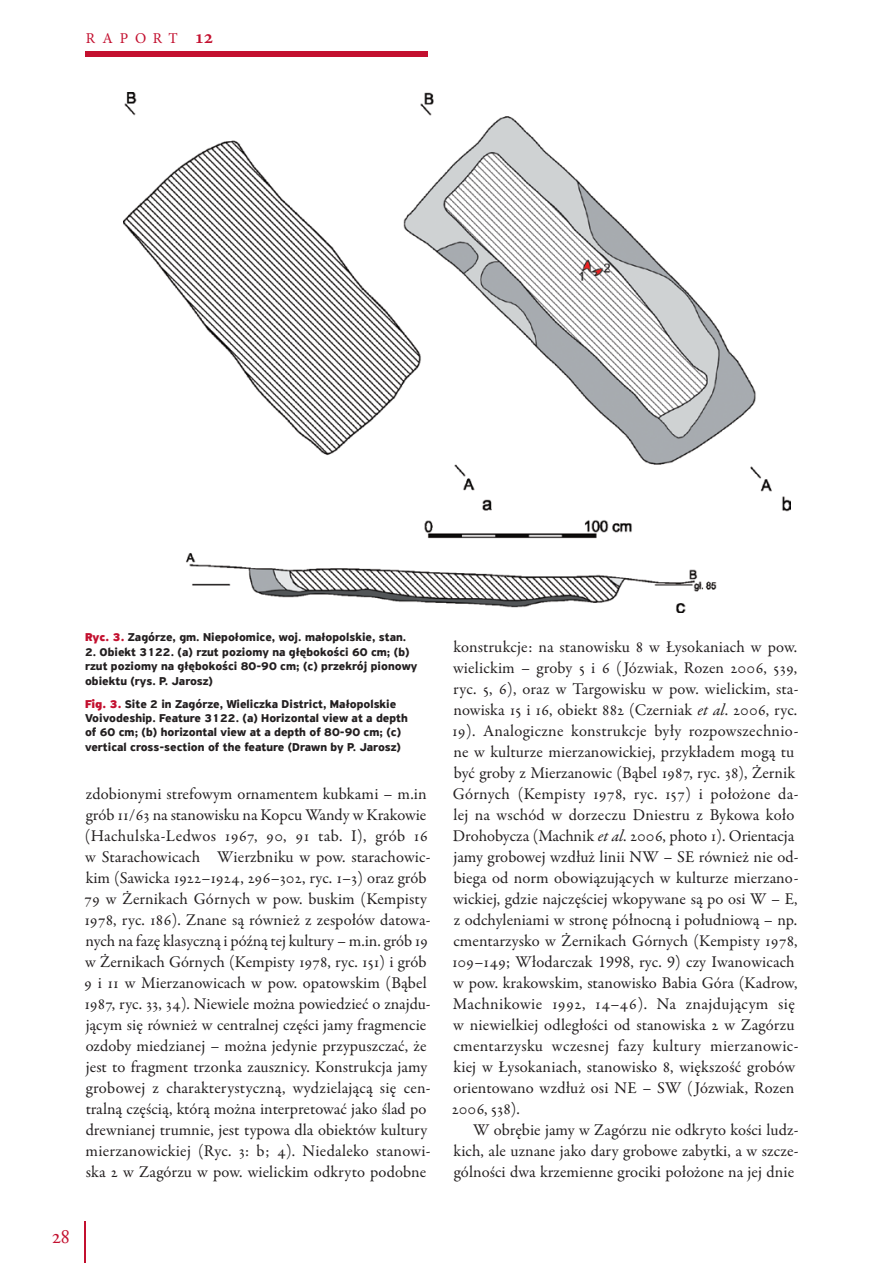
<style>
.page{position:relative;width:893px;height:1263px;background:#fff}
.page>*{position:absolute;margin:0;border:0;box-sizing:border-box;transform-origin:0 0}
.t1{font:21px "Adobe Garamond Pro";color:#c3102f}
.Styl_akapitowy_1{font:16.5px/21px "Garamond Premr Pro";letter-spacing:.005em;color:#231f20}
.t2{font:15px "Minion Pro";letter-spacing:.45em;color:#c3102f}
.No_Spacing{font:700 12px/14.4px "PF Highway Sans Pro";color:#231f20}
.s1{font-weight:600;font-size:19.5px}
.s2{font-weight:900;color:#c3102f}
.s3{font-style:italic}
</style>
<div class="page">
<hr style="left:85px;top:1221px;width:1px;height:42px;background:#c3102f">
<div style="left:85px;top:52px;width:342px;height:5px;background:#c3102f"></div>
<img style="left:123px;top:93px;width:667px;height:519px">
<p class="t2" style="left:86px;top:28px;width:129px">RAPORT <span class="s1">12</span></p>
<p class="No_Spacing" style="left:85px;top:631px;width:323px"><span class="s2">Ryc. 3.</span> Zagórze, gm. Niepołomice, woj. małopolskie, stan.</p>
<p class="No_Spacing" style="left:85px;top:645px;width:334px">2. Obiekt 3122. (a) rzut poziomy na głębokości 60 cm; (b) rzut poziomy na głębokości 80-90 cm; (c) przekrój pionowy obiektu (rys. P. Jarosz)</p>
<p class="No_Spacing" style="left:85px;top:697px;width:324px"><span class="s2">Fig. 3.</span> Site 2 in Zagórze, Wieliczka District, Małopolskie Voivodeship. Feature 3122. (a) Horizontal view at a depth of 60 cm; (b) horizontal view at a depth of 80-90 cm; (c) vertical cross-section of the feature (Drawn by P. Jarosz)</p>
<p class="Styl_akapitowy_1" style="left:84px;top:784px;width:348px">zdobionymi strefowym ornamentem kubkami – m.in grób 11/63 na stanowisku na Kopcu Wandy w Krakowie (Hachulska-Ledwos 1967, 90, 91 tab. I), grób 16 w Starachowicach Wierzbniku w pow. starachowic&shy;kim (Sawicka 1922–1924, 296–302, ryc. 1–3) oraz grób 79 w Żernikach Górnych w pow. buskim (Kempisty 1978, ryc. 186). Znane są również z zespołów datowa&shy;nych na fazę klasyczną i późną tej kultury – m.in. grób 19 w Żernikach Górnych (Kempisty 1978, ryc. 151) i grób 9 i 11 w Mierzanowicach w pow. opatowskim (Bąbel 1987, ryc. 33, 34). Niewiele można powiedzieć o znajdu&shy;jącym się również w centralnej części jamy fragmencie ozdoby miedzianej – można jedynie przypuszczać, że jest to fragment trzonka zausznicy. Konstrukcja jamy grobowej z charakterystyczną, wydzielającą się cen&shy;tralną częścią, którą można interpretować jako ślad po drewnianej trumnie, jest typowa dla obiektów kultury mierzanowickiej (Ryc. 3: b; 4). Niedaleko stanowi&shy;ska 2 w Zagórzu w pow. wielickim odkryto podobne</p>
<p class="t1" style="left:52px;top:1224px;width:20px">28</p>
<p class="Styl_akapitowy_1" style="left:452px;top:637px;width:348px">konstrukcje: na stanowisku 8 w Łysokaniach w pow. wielickim – groby 5 i 6 (Józwiak, Rozen 2006, 539, ryc. 5, 6), oraz w Targowisku w pow. wielickim, sta&shy;nowiska 15 i 16, obiekt 882 (Czerniak <span class="s3">et al</span>. 2006, ryc.<br>19). Analogiczne konstrukcje były rozpowszechnio&shy;ne w kulturze mierzanowickiej, przykładem mogą tu być groby z Mierzanowic (Bąbel 1987, ryc. 38), Żernik Górnych (Kempisty 1978, ryc. 157) i położone da&shy;lej na wschód w dorzeczu Dniestru z Bykowa koło Drohobycza (Machnik <span class="s3">et al</span>. 2006, photo 1). Orientacja jamy grobowej wzdłuż linii NW – SE również nie od&shy;biega od norm obowiązujących w kulturze mierzano&shy;wickiej, gdzie najczęściej wkopywane są po osi W – E, z odchyleniami w stronę północną i południową – np. cmentarzysko w Żernikach Górnych (Kempisty 1978, 109–149; Włodarczak 1998, ryc. 9) czy Iwanowicach w pow. krakowskim, stanowisko Babia Góra (Kadrow, Machnikowie 1992, 14–46). Na znajdującym się w niewielkiej odległości od stanowiska 2 w Zagórzu cmentarzysku wczesnej fazy kultury mierzanowic&shy;kiej w Łysokaniach, stanowisko 8, większość grobów orientowano wzdłuż osi NE – SW (Józwiak, Rozen 2006, 538).</p>
<p class="Styl_akapitowy_1" style="left:454px;top:1120px;width:346px;text-align:justify;text-indent:20px">W obrębie jamy w Zagórzu nie odkryto kości ludz&shy;kich, ale uznane jako dary grobowe zabytki, a w szcze&shy;gólności dwa krzemienne grociki położone na jej dnie</p>
</div>
